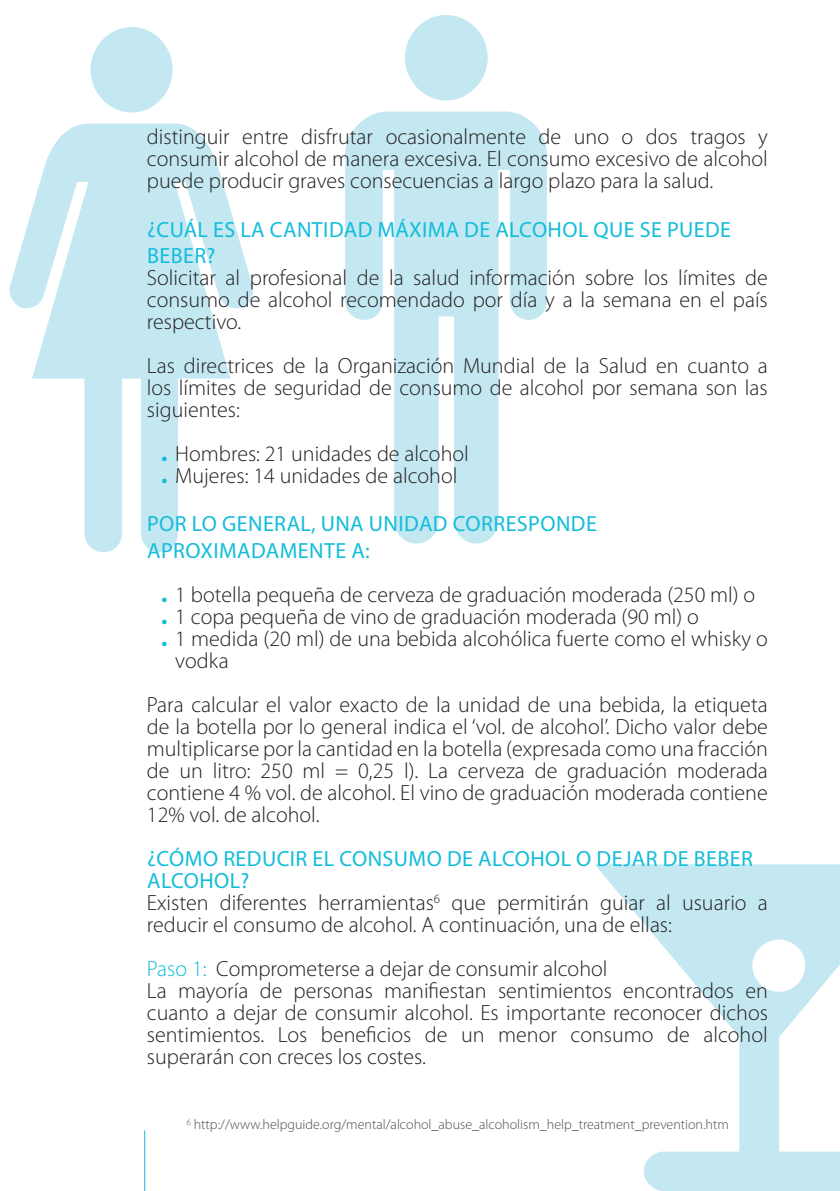
<style>
.page{position:relative;width:840px;height:1191px;background:#fff}
.page>*{position:absolute;margin:0;border:0;box-sizing:border-box;transform-origin:0 0}
.t1{font:300 22px/22px "Myriad Pro";color:#231f20;text-align:justify}
.t2{font:22px/26.4px "Myriad Pro";letter-spacing:.02em;color:#12bdda}
.t3{font:300 14px "Myriad Pro";color:#4b4c4d}
.s1{font-weight:900;color:#12bdda}
.s2{color:#12bdda}
</style>
<div class="page">
<hr style="left:144px;top:1130px;width:1px;height:61px;background:#12bdda">
<svg style="left:595px;top:864px;width:244px;height:327px"></svg>
<svg style="left:9px;top:27px;width:245px;height:525px"></svg>
<svg style="left:345px;top:15px;width:201px;height:528px;fill:#c3e8f2"></svg>
<p class="t1" style="left:147px;top:126px;width:622px">distinguir entre disfrutar ocasionalmente de uno o dos tragos y consumir alcohol de manera excesiva. El consumo excesivo de alcohol puede producir graves consecuencias a largo plazo para la salud.</p>
<p class="t2" style="left:147px;top:216px;width:585px">¿CUÁL ES LA CANTIDAD MÁXIMA DE ALCOHOL QUE SE PUEDE<br>BEBER?</p>
<p class="t1" style="left:147px;top:267px;width:622px">Solicitar al profesional de la salud información sobre los límites de consumo de alcohol recomendado por día y a la semana en el país respectivo.</p>
<p class="t1" style="left:147px;top:355px;width:622px">Las directrices de la Organización Mundial de la Salud en cuanto a los límites de seguridad de consumo de alcohol por semana son las siguientes:</p>
<p class="t1" style="left:161px;top:443px;width:309px"><span class="s1">.</span> Hombres: 21 unidades de alcohol</p>
<p class="t1" style="left:161px;top:465px;width:297px"><span class="s1">.</span> Mujeres: 14 unidades de alcohol</p>
<p class="t2" style="left:147px;top:510px;width:451px">POR LO GENERAL, UNA UNIDAD CORRESPONDE<br>APROXIMADAMENTE A:</p>
<p class="t1" style="left:161px;top:584px;width:595px"><span class="s1">.</span> 1 botella pequeña de cerveza de graduación moderada (250 ml) o</p>
<p class="t1" style="left:161px;top:606px;width:539px"><span class="s1">.</span> 1 copa pequeña de vino de graduación moderada (90 ml) o</p>
<p class="t1" style="left:175px;top:628px;width:594px;text-indent:-14px"><span class="s1">.</span> 1 medida (20 ml) de una bebida alcohólica fuerte como el whisky o vodka</p>
<p class="t1" style="left:147px;top:694px;width:622px">Para calcular el valor exacto de la unidad de una bebida, la etiqueta de la botella por lo general indica el ‘vol. de alcohol’. Dicho valor debe multiplicarse por la cantidad en la botella (expresada como una fracción de un litro: 250 ml = 0,25 l). La cerveza de graduación moderada contiene 4 % vol. de alcohol. El vino de graduación moderada contiene 12% vol. de alcohol.</p>
<p class="t2" style="left:147px;top:847px;width:607px;line-height:22px">¿CÓMO REDUCIR EL CONSUMO DE ALCOHOL O DEJAR DE BEBER<br>ALCOHOL?</p>
<p class="t1" style="left:147px;top:892px;width:622px">Existen diferentes herramientas<sup>6</sup> que permitirán guiar al usuario a reducir el consumo de alcohol. A continuación, una de ellas:</p>
<p class="t1" style="left:147px;top:958px;width:462px"><span class="s2">Paso 1:</span> Comprometerse a dejar de consumir alcohol</p>
<p class="t1" style="left:147px;top:980px;width:622px">La mayoría de personas manifiestan sentimientos encontrados en cuanto a dejar de consumir alcohol. Es importante reconocer dichos sentimientos. Los beneficios de un menor consumo de alcohol superarán con creces los costes.</p>
<p class="t3" style="left:187px;top:1117px;width:543px"><sup>6</sup> http://www.helpguide.org/mental/alcohol_abuse_alcoholism_help_treatment_prevention.htm</p>
</div>
